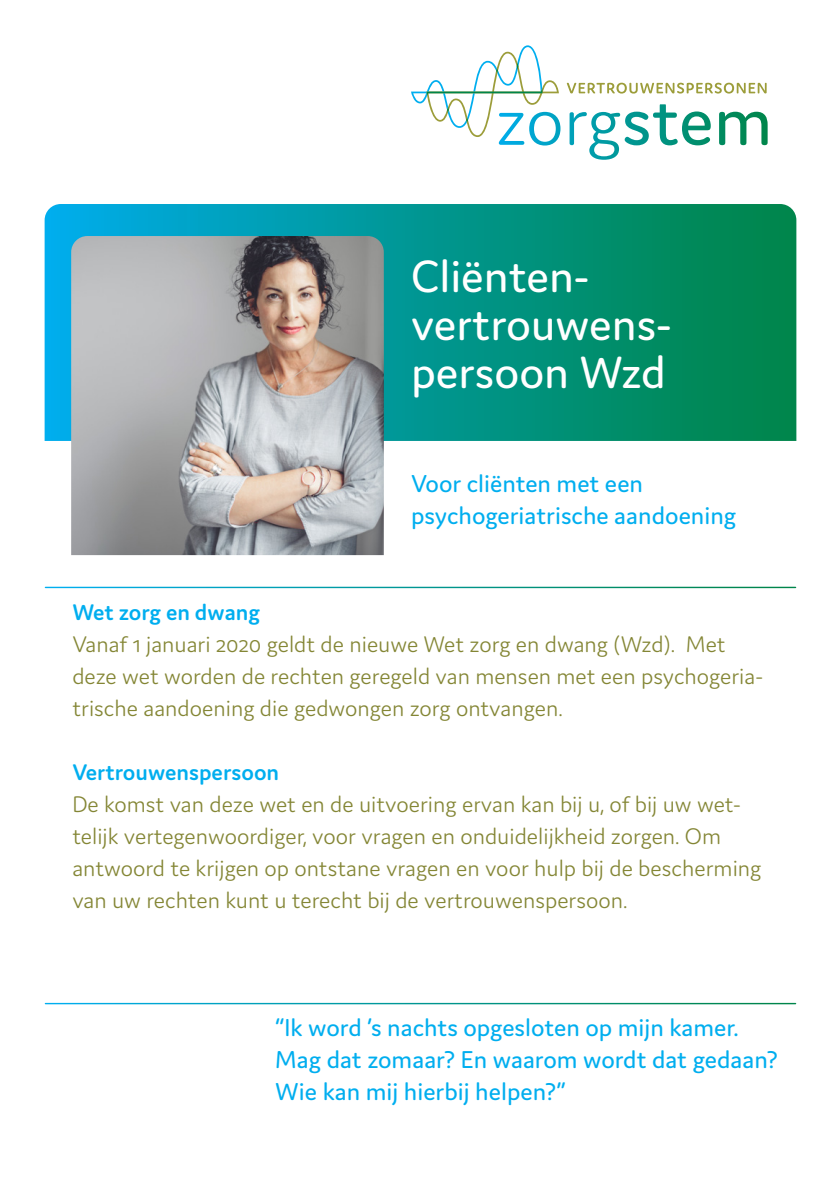
<style>
.page{position:relative;width:840px;height:1191px;background:#fff}
.page>*{position:absolute;margin:0;border:0;box-sizing:border-box;transform-origin:0 0}
.t1{font:48px/48px "Domus";color:#fff}
.ZS_quote{font:26px/32px "Domus";color:#00aeef}
.ZS_platte_tekst{font:300 24px/32px "Domus";color:#848635}
.ZS_kopje{font:600 24px "Domus";color:#00aeef}
</style>
<div class="page">
<svg style="left:45px;top:204px;width:750px;height:237px;background:#00917e"></svg>
<svg style="left:411px;top:45px;width:356px;height:115px"></svg>
<img style="left:71px;top:236px;width:312px;height:319px">
<p class="t1" style="left:411px;top:252px;width:180px">Cliënten-</p>
<p class="t1" style="left:411px;top:300px;width:262px">vertrouwens&shy;persoon Wzd</p>
<p class="ZS_quote" style="left:411px;top:467px;width:326px">Voor cliënten met een psychogeriatrische aandoening</p>
<p class="ZS_kopje" style="left:72px;top:599px;width:189px">Wet zorg en dwang</p>
<p class="ZS_platte_tekst" style="left:72px;top:628px;width:692px">Vanaf 1 januari 2020 geldt de nieuwe Wet zorg en dwang (Wzd). Met deze wet worden de rechten geregeld van mensen met een psychogeria&shy;trische aandoening die gedwongen zorg ontvangen.</p>
<p class="ZS_kopje" style="left:72px;top:759px;width:208px">Vertrouwenspersoon</p>
<p class="ZS_platte_tekst" style="left:72px;top:788px;width:690px">De komst van deze wet en de uitvoering ervan kan bij u, of bij uw wet&shy;telijk vertegenwoordiger, voor vragen en onduidelijkheid zorgen. Om antwoord te krijgen op ontstane vragen en voor hulp bij de bescherming van uw rechten kunt u terecht bij de vertrouwenspersoon.</p>
<p class="ZS_quote" style="left:275px;top:1011px;width:504px">“Ik word ’s nachts opgesloten op mijn kamer.<br>Mag dat zomaar? En waarom wordt dat gedaan?<br>Wie kan mij hierbij helpen?”</p>
</div>
